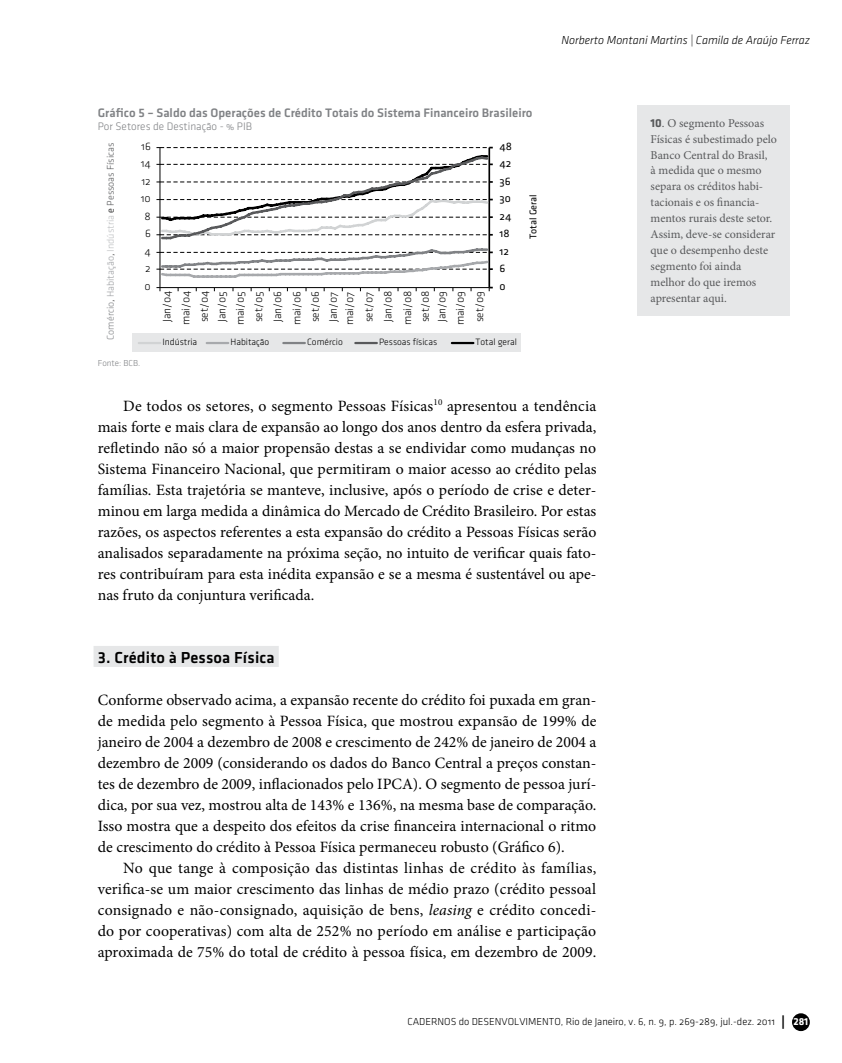
<style>
.page{position:relative;width:842px;height:1063px;background:#fff}
.page>*{position:absolute;margin:0;border:0;box-sizing:border-box;transform-origin:0 0}
.t1{font:500 16.5px "Klavika";letter-spacing:.01em;color:#000}
.t2{font:15.75px/21px "Minion Pro";color:#000;text-align:justify}
.t3{font:500 12.75px "Klavika";color:#808285}
.t4{font:12px/15.9px "Minion Pro";color:#58595b}
.t5{font:italic 300 12px "Klavika";color:#000}
.t6{font:11.25px/18.5px "Klavika Light OSF";color:#000}
.t7{font:11.25px "Klavika Light OSF";color:#808285}
.t8{font:11.25px "Klavika Regular OSF";color:#000}
.t9{font:10.5px "Klavika Light OSF";color:#000}
.t10{font:700 10.5px "Klavika";color:#fff}
.t11{font:10.05px "Klavika Light OSF";color:#58595b}
.t12{font:10.05px "Klavika Regular OSF";color:#000}
.t13{font:9.45px "Klavika Light OSF";color:#000}
.t14{font:300 9px "Klavika";color:#808285}
.s1{color:#808285}
.s2{color:#000}
.s3{color:#9d9fa2}
.s4{color:#bcbec0}
.s5{font-family:"Klavika";font-weight:700}
.s6{font-style:italic}
.s7{font-size:13.5px;color:#000}
</style>
<div class="page">
<div style="left:638px;top:105px;width:152px;height:211px;background:#e6e7e8"></div>
<div style="left:792px;top:1013px;width:18px;height:18px;background:#000;border-radius:50%"></div>
<div style="left:94px;top:646px;width:185px;height:21px;background:#e6e7e8"></div>
<div style="left:133px;top:333px;width:388px;height:18px;background:#e6e7e8"></div>
<hr style="left:488px;top:148px;width:2px;height:140px;background:#000">
<hr style="left:160px;top:148px;width:1px;height:140px;background:#000">
<hr style="left:160px;top:287px;width:329px;height:1px;background:#000">
<svg style="left:156px;top:247px;width:337px;height:33px"></svg>
<hr style="left:452px;top:342px;width:21px;height:2px;background:#000">
<hr style="left:355px;top:342px;width:22px;height:2px;background:#58595b">
<hr style="left:207px;top:342px;width:21px;height:2px;background:#a7a9ac">
<hr style="left:139px;top:342px;width:21px;height:2px;background:#d1d3d4">
<hr style="left:283px;top:342px;width:22px;height:2px;background:#808285">
<svg style="left:156px;top:147px;width:337px;height:94px"></svg>
<svg style="left:156px;top:287px;width:5px;height:4px"></svg>
<p class="t3" style="left:98px;top:106px;width:436px">Gráfico 5 – Saldo das Operações de Crédito Totais do Sistema Financeiro Brasileiro</p>
<p class="t7" style="left:98px;top:120px;width:156px">Por Setores de Destinação - % PIB</p>
<p class="t11" style="left:105px;top:340px;width:199px;rotate:-90deg"><span class="s1">Comércio</span><span class="s2">,</span> <span class="s3">Habitação</span><span class="s2">,</span> <span class="s4">Indústria</span> <span class="s2">e</span> Pessoas Físicas</p>
<p class="t6" style="left:141px;top:137px;width:11px">16</p>
<p class="t8" style="left:499px;top:140px;width:14px">48</p>
<p class="t6" style="left:141px;top:154px;width:12px">14</p>
<p class="t8" style="left:499px;top:158px;width:13px">42</p>
<p class="t6" style="left:141px;top:172px;width:11px">12</p>
<p class="t8" style="left:499px;top:175px;width:13px">36</p>
<p class="t6" style="left:141px;top:189px;width:12px">10</p>
<p class="t6" style="left:144px;top:207px;width:8px">8</p>
<p class="t6" style="left:145px;top:224px;width:7px">6</p>
<p class="t8" style="left:499px;top:193px;width:13px">30</p>
<p class="t8" style="left:499px;top:210px;width:13px">24</p>
<p class="t8" style="left:499px;top:228px;width:12px">18</p>
<p class="t12" style="left:528px;top:239px;width:46px;rotate:-90deg">Total Geral</p>
<p class="t6" style="left:145px;top:242px;width:8px">4</p>
<p class="t8" style="left:499px;top:245px;width:11px">12</p>
<p class="t6" style="left:145px;top:259px;width:7px">2</p>
<p class="t8" style="left:499px;top:263px;width:7px">6</p>
<p class="t6" style="left:145px;top:277px;width:8px">0</p>
<p class="t6" style="left:158px;top:325px;width:36px;text-align:justify;rotate:-90deg">Jan/04 mai/04 set/04<br>Jan/05 mai/05 set/05<br>Jan/06 mai/06 set/06<br>Jan/07</p>
<p class="t6" style="left:340px;top:325px;width:36px;line-height:19.4px;rotate:-90deg">mai/07 set/07<br>Jan/08 mai/08</p>
<p class="t6" style="left:417px;top:322px;width:33px;line-height:16.8px;rotate:-90deg">set/08<br>Jan/09</p>
<p class="t6" style="left:451px;top:325px;width:36px;line-height:19.4px;rotate:-90deg">mai/09 set/09</p>
<p class="t8" style="left:499px;top:280px;width:8px">0</p>
<p class="t13" style="left:163px;top:337px;width:36px">Indústria</p>
<p class="t13" style="left:230px;top:337px;width:40px">Habitação</p>
<p class="t13" style="left:307px;top:337px;width:37px">Comércio</p>
<p class="t13" style="left:379px;top:337px;width:60px">Pessoas físicas</p>
<p class="t13" style="left:476px;top:337px;width:43px">Total geral</p>
<p class="t5" style="left:562px;top:34px;width:250px">Norberto Montani Martins | Camila de Araújo Ferraz</p>
<p class="t4" style="left:651px;top:115px;width:128px"><span class="s5">10</span>. O segmento Pessoas<br>Físicas é subestimado pelo<br>Banco Central do Brasil,<br>à medida que o mesmo separa os créditos habi&shy;tacionais e os financia&shy;mentos rurais deste setor.<br>Assim, deve-se considerar que o desempenho deste segmento foi ainda melhor do que iremos apresentar aqui.</p>
<p class="t14" style="left:98px;top:359px;width:44px">Fonte: BCB.</p>
<p class="t2" style="left:98px;top:395px;width:500px;text-indent:26px">De todos os setores, o segmento Pessoas Físicas<sup>10</sup> apresentou a tendência mais forte e mais clara de expansão ao longo dos anos dentro da esfera privada, refletindo não só a maior propensão destas a se endividar como mudanças no Sistema Financeiro Nacional, que permitiram o maior acesso ao crédito pelas famílias. Esta trajetória se manteve, inclusive, após o período de crise e deter&shy;minou em larga medida a dinâmica do Mercado de Crédito Brasileiro. Por estas razões, os aspectos referentes a esta expansão do crédito a Pessoas Físicas serão analisados separadamente na próxima seção, no intuito de verificar quais fato&shy;res contribuíram para esta inédita expansão e se a mesma é sustentável ou ape&shy;nas fruto da conjuntura verificada.</p>
<p class="t1" style="left:98px;top:648px;width:178px">3. Crédito à Pessoa Física</p>
<p class="t2" style="left:98px;top:689px;width:500px">Conforme observado acima, a expansão recente do crédito foi puxada em gran&shy;de medida pelo segmento à Pessoa Física, que mostrou expansão de 199% de janeiro de 2004 a dezembro de 2008 e crescimento de 242% de janeiro de 2004 a dezembro de 2009 (considerando os dados do Banco Central a preços constan&shy;tes de dezembro de 2009, inflacionados pelo IPCA). O segmento de pessoa jurí&shy;dica, por sua vez, mostrou alta de 143% e 136%, na mesma base de comparação.<br>Isso mostra que a despeito dos efeitos da crise financeira internacional o ritmo de crescimento do crédito à Pessoa Física permaneceu robusto (Gráfico 6).</p>
<p class="t2" style="left:98px;top:857px;width:500px;text-indent:26px">No que tange à composição das distintas linhas de crédito às famílias, verifica-se um maior crescimento das linhas de médio prazo (crédito pessoal consignado e não-consignado, aquisição de bens, <span class="s6">leasing</span> e crédito concedi&shy;do por cooperativas) com alta de 252% no período em análise e participação aproximada de 75% do total de crédito à pessoa física, em dezembro de 2009.</p>
<p class="t9" style="left:407px;top:1017px;width:369px">CADERNOS do DESENVOLVIMENTO, Rio de Janeiro, v. 6, n. 9, p. 269-289, jul.-dez. 2011</p>
<p class="t10" style="left:782px;top:1016px;width:28px"><span class="s7">|</span> 281</p>
</div>
